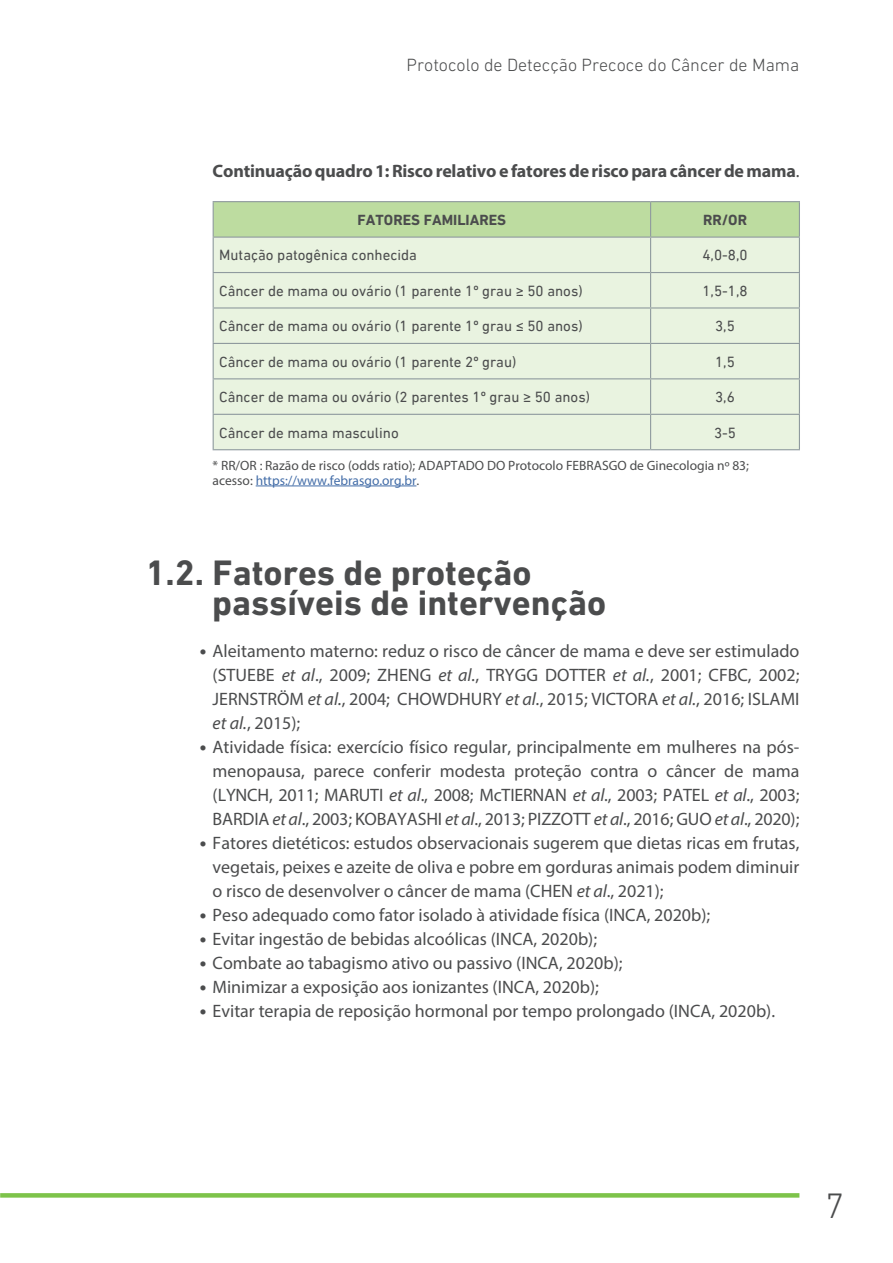
<style>
.page{position:relative;width:893px;height:1263px;background:#fff}
.page>*{position:absolute;margin:0;border:0;box-sizing:border-box;transform-origin:0 0}
.SUBTITULO___recuo_1{font:700 36px/30px "DIN Next LT Pro";color:#4b4c4d}
.t1{font:300 36px "DIN Next LT Pro";color:#4b4c4d}
.t2{font:18px/24px "Myriad Pro";color:#4b4c4d;text-align:justify}
.TEXTO_CORRIDO___recu{font:700 18px "Myriad Pro";letter-spacing:-.01em;color:#4b4c4d}
.t3{font:300 18px "DIN Next LT Pro";color:#4b4c4d}
.TEXTO_CORRIDO___sem{font:15px "DIN Next LT Pro";color:#4b4c4d}
.TEXTO_CORRIDO___sem-2{font:700 15px "DIN Next LT Pro";color:#4b4c4d}
.TEXTO_CORRIDO___recu-2{font:13.5px/15px "Myriad Pro";color:#4b4c4d}
.s1{font-weight:400}
.s2{color:#436da8}
.s3{font-weight:700;font-size:19.5px}
.s4{font-style:italic}
</style>
<div class="page">
<svg style="left:0;top:1193px;width:799px;height:4px;background:#81c550"></svg>
<hr style="left:256px;top:486px;width:160px;height:1px;background:#436da8">
<div style="left:214px;top:202px;width:585px;height:35px;background:#bddca0"></div>
<div style="left:214px;top:238px;width:585px;height:211px;background:#e9f3e0"></div>
<hr style="left:213px;top:201px;width:438px;height:1px;background:#8f9a9e">
<hr style="left:213px;top:202px;width:1px;height:35px;background:#8f9a9e">
<hr style="left:651px;top:201px;width:149px;height:1px;background:#8f9a9e">
<hr style="left:650px;top:202px;width:1px;height:35px;background:#8f9a9e">
<hr style="left:799px;top:202px;width:1px;height:35px;background:#8f9a9e">
<hr style="left:213px;top:237px;width:438px;height:1px;background:#8f9a9e">
<hr style="left:213px;top:238px;width:1px;height:34px;background:#8f9a9e">
<hr style="left:651px;top:237px;width:149px;height:1px;background:#8f9a9e">
<hr style="left:650px;top:238px;width:1px;height:34px;background:#8f9a9e">
<hr style="left:799px;top:238px;width:1px;height:34px;background:#8f9a9e">
<hr style="left:213px;top:272px;width:438px;height:1px;background:#8f9a9e">
<hr style="left:213px;top:273px;width:1px;height:34px;background:#8f9a9e">
<hr style="left:651px;top:272px;width:149px;height:1px;background:#8f9a9e">
<hr style="left:650px;top:273px;width:1px;height:34px;background:#8f9a9e">
<hr style="left:799px;top:273px;width:1px;height:34px;background:#8f9a9e">
<hr style="left:213px;top:307px;width:438px;height:2px;background:#8f9a9e">
<hr style="left:213px;top:309px;width:1px;height:34px;background:#8f9a9e">
<hr style="left:651px;top:307px;width:149px;height:2px;background:#8f9a9e">
<hr style="left:650px;top:309px;width:1px;height:34px;background:#8f9a9e">
<hr style="left:799px;top:309px;width:1px;height:34px;background:#8f9a9e">
<hr style="left:213px;top:343px;width:438px;height:1px;background:#8f9a9e">
<hr style="left:213px;top:344px;width:1px;height:34px;background:#8f9a9e">
<hr style="left:651px;top:343px;width:149px;height:1px;background:#8f9a9e">
<hr style="left:650px;top:344px;width:1px;height:34px;background:#8f9a9e">
<hr style="left:799px;top:344px;width:1px;height:34px;background:#8f9a9e">
<hr style="left:213px;top:378px;width:438px;height:1px;background:#8f9a9e">
<hr style="left:213px;top:379px;width:1px;height:35px;background:#8f9a9e">
<hr style="left:651px;top:378px;width:149px;height:1px;background:#8f9a9e">
<hr style="left:650px;top:379px;width:1px;height:35px;background:#8f9a9e">
<hr style="left:799px;top:379px;width:1px;height:35px;background:#8f9a9e">
<hr style="left:213px;top:414px;width:438px;height:1px;background:#8f9a9e">
<hr style="left:213px;top:415px;width:1px;height:34px;background:#8f9a9e">
<hr style="left:651px;top:414px;width:149px;height:1px;background:#8f9a9e">
<hr style="left:650px;top:415px;width:1px;height:34px;background:#8f9a9e">
<hr style="left:799px;top:415px;width:1px;height:34px;background:#8f9a9e">
<hr style="left:213px;top:449px;width:438px;height:1px;background:#8f9a9e">
<hr style="left:651px;top:449px;width:149px;height:1px;background:#8f9a9e">
<p class="t3" style="left:406px;top:55px;width:394px">Protocolo de Detecção Precoce do Câncer de Mama</p>
<p class="TEXTO_CORRIDO___recu" style="left:213px;top:159px;width:588px">Continuação quadro 1: Risco relativo e fatores de risco para câncer de mama<span class="s1">.</span></p>
<p class="TEXTO_CORRIDO___sem-2" style="left:358px;top:211px;width:150px">FATORES FAMILIARES</p>
<p class="TEXTO_CORRIDO___sem-2" style="left:703px;top:211px;width:46px">RR/OR</p>
<p class="TEXTO_CORRIDO___sem" style="left:219px;top:247px;width:199px">Mutação patogênica conhecida</p>
<p class="TEXTO_CORRIDO___sem" style="left:702px;top:247px;width:47px">4,0-8,0</p>
<p class="TEXTO_CORRIDO___sem" style="left:219px;top:282px;width:365px">Câncer de mama ou ovário (1 parente 1º grau ≥ 50 anos)</p>
<p class="TEXTO_CORRIDO___sem" style="left:702px;top:282px;width:47px">1,5-1,8</p>
<p class="TEXTO_CORRIDO___sem" style="left:219px;top:318px;width:365px">Câncer de mama ou ovário (1 parente 1º grau ≤ 50 anos)</p>
<p class="TEXTO_CORRIDO___sem" style="left:715px;top:318px;width:21px">3,5</p>
<p class="TEXTO_CORRIDO___sem" style="left:219px;top:353px;width:299px">Câncer de mama ou ovário (1 parente 2º grau)</p>
<p class="TEXTO_CORRIDO___sem" style="left:715px;top:353px;width:21px">1,5</p>
<p class="TEXTO_CORRIDO___sem" style="left:219px;top:388px;width:372px">Câncer de mama ou ovário (2 parentes 1º grau ≥ 50 anos)</p>
<p class="TEXTO_CORRIDO___sem" style="left:715px;top:388px;width:21px">3,6</p>
<p class="TEXTO_CORRIDO___sem" style="left:219px;top:424px;width:181px">Câncer de mama masculino</p>
<p class="TEXTO_CORRIDO___sem" style="left:714px;top:424px;width:23px">3-5</p>
<p class="TEXTO_CORRIDO___recu-2" style="left:213px;top:457px;width:538px">* RR/OR : Razão de risco (odds ratio); ADAPTADO DO Protocolo FEBRASGO de Ginecologia nº 83; acesso: <span class="s2">https://www.febrasgo.org.br</span>.</p>
<p class="SUBTITULO___recuo_1" style="left:212px;top:558px;width:395px;text-indent:-67px">1.2. Fatores de proteção passíveis de intervenção</p>
<p class="t2" style="left:213px;top:639px;width:588px;text-indent:-13px"><span class="s3">•</span> Aleitamento materno: reduz o risco de câncer de mama e deve ser estimulado (STUEBE <span class="s4">et al</span>., 2009; ZHENG <span class="s4">et al.</span>, TRYGG DOTTER <span class="s4">et al.</span>, 2001; CFBC, 2002; JERNSTRÖM <span class="s4">et al.</span>, 2004; CHOWDHURY <span class="s4">et al.</span>, 2015; VICTORA <span class="s4">et al.</span>, 2016; ISLAMI <span class="s4">et al.</span>, 2015);</p>
<p class="t2" style="left:213px;top:735px;width:588px;text-indent:-13px"><span class="s3">•</span> Atividade física: exercício físico regular, principalmente em mulheres na pós&shy;menopausa, parece conferir modesta proteção contra o câncer de mama (LYNCH, 2011; MARUTI <span class="s4">et al</span>., 2008; McTIERNAN <span class="s4">et al</span>., 2003; PATEL <span class="s4">et al</span>., 2003; BARDIA <span class="s4">et al</span>., 2003; KOBAYASHI <span class="s4">et al</span>., 2013; PIZZOTT <span class="s4">et al</span>., 2016; GUO <span class="s4">et al</span>., 2020);</p>
<p class="t2" style="left:213px;top:831px;width:588px;text-indent:-13px"><span class="s3">•</span> Fatores dietéticos: estudos observacionais sugerem que dietas ricas em frutas, vegetais, peixes e azeite de oliva e pobre em gorduras animais podem diminuir o risco de desenvolver o câncer de mama (CHEN <span class="s4">et al</span>., 2021);</p>
<p class="t2" style="left:200px;top:903px;width:512px"><span class="s3">•</span> Peso adequado como fator isolado à atividade física (INCA, 2020b);</p>
<p class="t2" style="left:200px;top:927px;width:399px"><span class="s3">•</span> Evitar ingestão de bebidas alcoólicas (INCA, 2020b);</p>
<p class="t2" style="left:200px;top:951px;width:424px"><span class="s3">•</span> Combate ao tabagismo ativo ou passivo (INCA, 2020b);</p>
<p class="t2" style="left:200px;top:975px;width:401px"><span class="s3">•</span> Minimizar a exposição aos ionizantes (INCA, 2020b);</p>
<p class="t2" style="left:200px;top:999px;width:577px"><span class="s3">•</span> Evitar terapia de reposição hormonal por tempo prolongado (INCA, 2020b).</p>
<h1 class="t1" style="left:825px;top:1185px;width:21px">7</h1>
</div>
